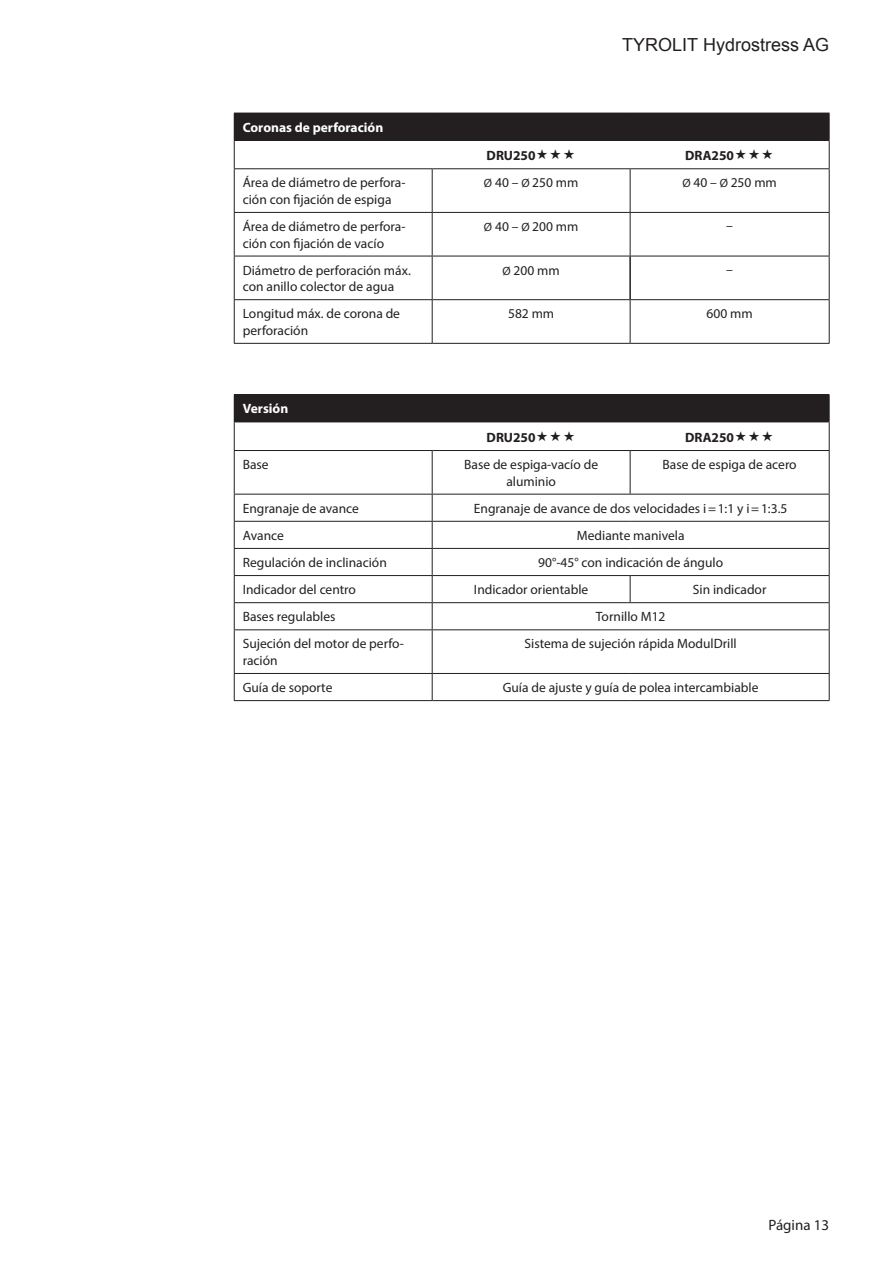
<style>
.page{position:relative;width:893px;height:1263px;background:#fff}
.page>*{position:absolute;margin:0;border:0;box-sizing:border-box;transform-origin:0 0}
.t1{font:18px "Arial";color:#231f20}
.t2{font:15px "Myriad Pro";color:#231f20}
.t3{font:13.5px/16.5px "Myriad Pro";color:#231f20}
.t4{font:700 13.5px "Myriad Pro";color:#fff}
.t5{font:700 13.5px "Myriad Pro";color:#231f20}
.s1{font-size:12px}
</style>
<div class="page">
<div style="left:234px;top:113px;width:595px;height:27px;background:#231f20"></div>
<hr style="left:629px;top:256px;width:2px;height:43px;background:#231f20">
<hr style="left:234px;top:140px;width:198px;height:1px;background:#231f20">
<hr style="left:432px;top:140px;width:198px;height:1px;background:#231f20">
<hr style="left:630px;top:140px;width:200px;height:1px;background:#231f20">
<svg style="left:234px;top:141px;width:1px;height:27px"></svg>
<svg style="left:829px;top:113px;width:1px;height:55px"></svg>
<hr style="left:234px;top:168px;width:198px;height:1px;background:#231f20">
<hr style="left:234px;top:169px;width:1px;height:43px;background:#231f20">
<hr style="left:432px;top:168px;width:198px;height:1px;background:#231f20">
<hr style="left:432px;top:169px;width:1px;height:43px;background:#231f20">
<hr style="left:630px;top:168px;width:200px;height:1px;background:#231f20">
<hr style="left:630px;top:169px;width:1px;height:43px;background:#231f20">
<hr style="left:829px;top:169px;width:1px;height:43px;background:#231f20">
<hr style="left:234px;top:212px;width:198px;height:1px;background:#231f20">
<hr style="left:234px;top:213px;width:1px;height:43px;background:#231f20">
<hr style="left:432px;top:212px;width:198px;height:1px;background:#231f20">
<hr style="left:432px;top:213px;width:1px;height:43px;background:#231f20">
<hr style="left:630px;top:212px;width:200px;height:1px;background:#231f20">
<hr style="left:630px;top:213px;width:1px;height:43px;background:#231f20">
<hr style="left:829px;top:213px;width:1px;height:43px;background:#231f20">
<hr style="left:234px;top:256px;width:198px;height:1px;background:#231f20">
<hr style="left:234px;top:256px;width:1px;height:43px;background:#231f20">
<hr style="left:432px;top:256px;width:198px;height:1px;background:#231f20">
<hr style="left:432px;top:256px;width:1px;height:43px;background:#231f20">
<hr style="left:630px;top:256px;width:200px;height:1px;background:#231f20">
<hr style="left:829px;top:256px;width:1px;height:43px;background:#231f20">
<hr style="left:234px;top:299px;width:198px;height:1px;background:#231f20">
<hr style="left:234px;top:300px;width:1px;height:43px;background:#231f20">
<hr style="left:432px;top:299px;width:198px;height:1px;background:#231f20">
<hr style="left:432px;top:300px;width:1px;height:43px;background:#231f20">
<hr style="left:630px;top:299px;width:200px;height:1px;background:#231f20">
<hr style="left:630px;top:300px;width:1px;height:43px;background:#231f20">
<hr style="left:829px;top:300px;width:1px;height:43px;background:#231f20">
<hr style="left:234px;top:343px;width:198px;height:1px;background:#231f20">
<hr style="left:432px;top:343px;width:198px;height:1px;background:#231f20">
<hr style="left:630px;top:343px;width:200px;height:1px;background:#231f20">
<div style="left:234px;top:395px;width:595px;height:27px;background:#231f20"></div>
<hr style="left:234px;top:422px;width:198px;height:1px;background:#231f20">
<hr style="left:432px;top:422px;width:198px;height:1px;background:#231f20">
<hr style="left:630px;top:422px;width:200px;height:1px;background:#231f20">
<hr style="left:234px;top:394px;width:198px;height:1px;background:#231f20">
<hr style="left:432px;top:394px;width:198px;height:1px;background:#231f20">
<hr style="left:630px;top:394px;width:200px;height:1px;background:#231f20">
<svg style="left:234px;top:422px;width:1px;height:28px"></svg>
<svg style="left:829px;top:395px;width:1px;height:55px"></svg>
<hr style="left:234px;top:450px;width:198px;height:1px;background:#231f20">
<hr style="left:234px;top:451px;width:1px;height:43px;background:#231f20">
<hr style="left:432px;top:450px;width:198px;height:1px;background:#231f20">
<hr style="left:432px;top:451px;width:1px;height:43px;background:#231f20">
<hr style="left:630px;top:450px;width:200px;height:1px;background:#231f20">
<hr style="left:630px;top:451px;width:1px;height:43px;background:#231f20">
<hr style="left:829px;top:451px;width:1px;height:43px;background:#231f20">
<hr style="left:234px;top:494px;width:198px;height:1px;background:#231f20">
<hr style="left:432px;top:494px;width:198px;height:1px;background:#231f20">
<hr style="left:630px;top:494px;width:200px;height:1px;background:#231f20">
<hr style="left:234px;top:521px;width:198px;height:1px;background:#231f20">
<hr style="left:432px;top:521px;width:198px;height:1px;background:#231f20">
<hr style="left:630px;top:521px;width:200px;height:1px;background:#231f20">
<hr style="left:234px;top:548px;width:198px;height:1px;background:#231f20">
<hr style="left:432px;top:548px;width:198px;height:1px;background:#231f20">
<hr style="left:630px;top:548px;width:200px;height:1px;background:#231f20">
<hr style="left:234px;top:575px;width:198px;height:1px;background:#231f20">
<hr style="left:432px;top:575px;width:198px;height:1px;background:#231f20">
<hr style="left:630px;top:575px;width:200px;height:1px;background:#231f20">
<svg style="left:630px;top:576px;width:1px;height:26px"></svg>
<hr style="left:234px;top:602px;width:198px;height:1px;background:#231f20">
<svg style="left:234px;top:494px;width:1px;height:135px"></svg>
<hr style="left:432px;top:602px;width:198px;height:1px;background:#231f20">
<svg style="left:432px;top:494px;width:1px;height:135px"></svg>
<hr style="left:630px;top:602px;width:200px;height:1px;background:#231f20">
<svg style="left:829px;top:494px;width:1px;height:135px"></svg>
<hr style="left:234px;top:629px;width:198px;height:1px;background:#231f20">
<hr style="left:234px;top:630px;width:1px;height:43px;background:#231f20">
<hr style="left:432px;top:629px;width:198px;height:1px;background:#231f20">
<hr style="left:432px;top:630px;width:1px;height:43px;background:#231f20">
<hr style="left:630px;top:629px;width:200px;height:1px;background:#231f20">
<hr style="left:829px;top:630px;width:1px;height:43px;background:#231f20">
<hr style="left:234px;top:673px;width:198px;height:1px;background:#231f20">
<svg style="left:234px;top:674px;width:1px;height:26px"></svg>
<hr style="left:432px;top:673px;width:198px;height:1px;background:#231f20">
<svg style="left:432px;top:674px;width:1px;height:26px"></svg>
<hr style="left:630px;top:673px;width:200px;height:1px;background:#231f20">
<svg style="left:829px;top:674px;width:1px;height:26px"></svg>
<hr style="left:234px;top:700px;width:198px;height:1px;background:#231f20">
<hr style="left:432px;top:700px;width:198px;height:1px;background:#231f20">
<hr style="left:630px;top:700px;width:200px;height:1px;background:#231f20">
<p class="t4" style="left:243px;top:118px;width:142px">Coronas de perforación</p>
<h1 class="t1" style="left:622px;top:33px;width:209px">TYROLIT Hydrostress AG</h1>
<p class="t5" style="left:487px;top:147px;width:51px">DRU250</p>
<p class="t5" style="left:685px;top:147px;width:50px">DRA250</p>
<p class="t3" style="left:243px;top:174px;width:164px">Área de diámetro de perfora&shy;ción con fijación de espiga</p>
<p class="t3" style="left:484px;top:174px;width:96px"><span class="s1">Ø</span> 40 – <span class="s1">Ø</span> 250 mm</p>
<p class="t3" style="left:682px;top:174px;width:96px"><span class="s1">Ø</span> 40 – <span class="s1">Ø</span> 250 mm</p>
<p class="t3" style="left:243px;top:218px;width:164px">Área de diámetro de perfora&shy;ción con fijación de vacío</p>
<p class="t3" style="left:484px;top:218px;width:96px"><span class="s1">Ø</span> 40 – <span class="s1">Ø</span> 200 mm</p>
<p class="t3" style="left:726px;top:218px;width:8px">–</p>
<p class="t3" style="left:243px;top:262px;width:170px">Diámetro de perforación máx. con anillo colector de agua</p>
<p class="t3" style="left:502px;top:262px;width:59px"><span class="s1">Ø</span> 200 mm</p>
<p class="t3" style="left:726px;top:262px;width:8px">–</p>
<p class="t3" style="left:243px;top:305px;width:159px">Longitud máx. de corona de perforación</p>
<p class="t3" style="left:508px;top:305px;width:48px">582 mm</p>
<p class="t3" style="left:707px;top:305px;width:48px">600 mm</p>
<p class="t4" style="left:243px;top:400px;width:47px">Versión</p>
<p class="t5" style="left:487px;top:429px;width:51px">DRU250</p>
<p class="t5" style="left:685px;top:429px;width:50px">DRA250</p>
<p class="t3" style="left:243px;top:456px;width:27px">Base</p>
<p class="t3" style="left:464px;top:456px;width:135px;text-align:center">Base de espiga-vacío de aluminio</p>
<p class="t3" style="left:663px;top:456px;width:136px">Base de espiga de acero</p>
<p class="t3" style="left:243px;top:500px;width:118px">Engranaje de avance</p>
<p class="t3" style="left:474px;top:500px;width:315px">Engranaje de avance de dos velocidades i=1:1 y i=1:3.5</p>
<p class="t3" style="left:243px;top:527px;width:43px">Avance</p>
<p class="t3" style="left:577px;top:527px;width:109px">Mediante manivela</p>
<p class="t3" style="left:243px;top:554px;width:146px">Regulación de inclinación</p>
<p class="t3" style="left:538px;top:554px;width:186px">90°-45° con indicación de ángulo</p>
<p class="t3" style="left:243px;top:581px;width:115px">Indicador del centro</p>
<p class="t3" style="left:474px;top:581px;width:116px">Indicador orientable</p>
<p class="t3" style="left:693px;top:581px;width:75px">Sin indicador</p>
<p class="t3" style="left:243px;top:608px;width:94px">Bases regulables</p>
<p class="t3" style="left:596px;top:608px;width:71px">Tornillo M12</p>
<p class="t3" style="left:243px;top:635px;width:163px">Sujeción del motor de perfo&shy;ración</p>
<p class="t3" style="left:525px;top:635px;width:214px">Sistema de sujeción rápida ModulDrill</p>
<p class="t3" style="left:243px;top:679px;width:91px">Guía de soporte</p>
<p class="t3" style="left:503px;top:679px;width:257px">Guía de ajuste y guía de polea intercambiable</p>
<p class="t2" style="left:768px;top:1215px;width:62px">Página 13</p>
</div>
